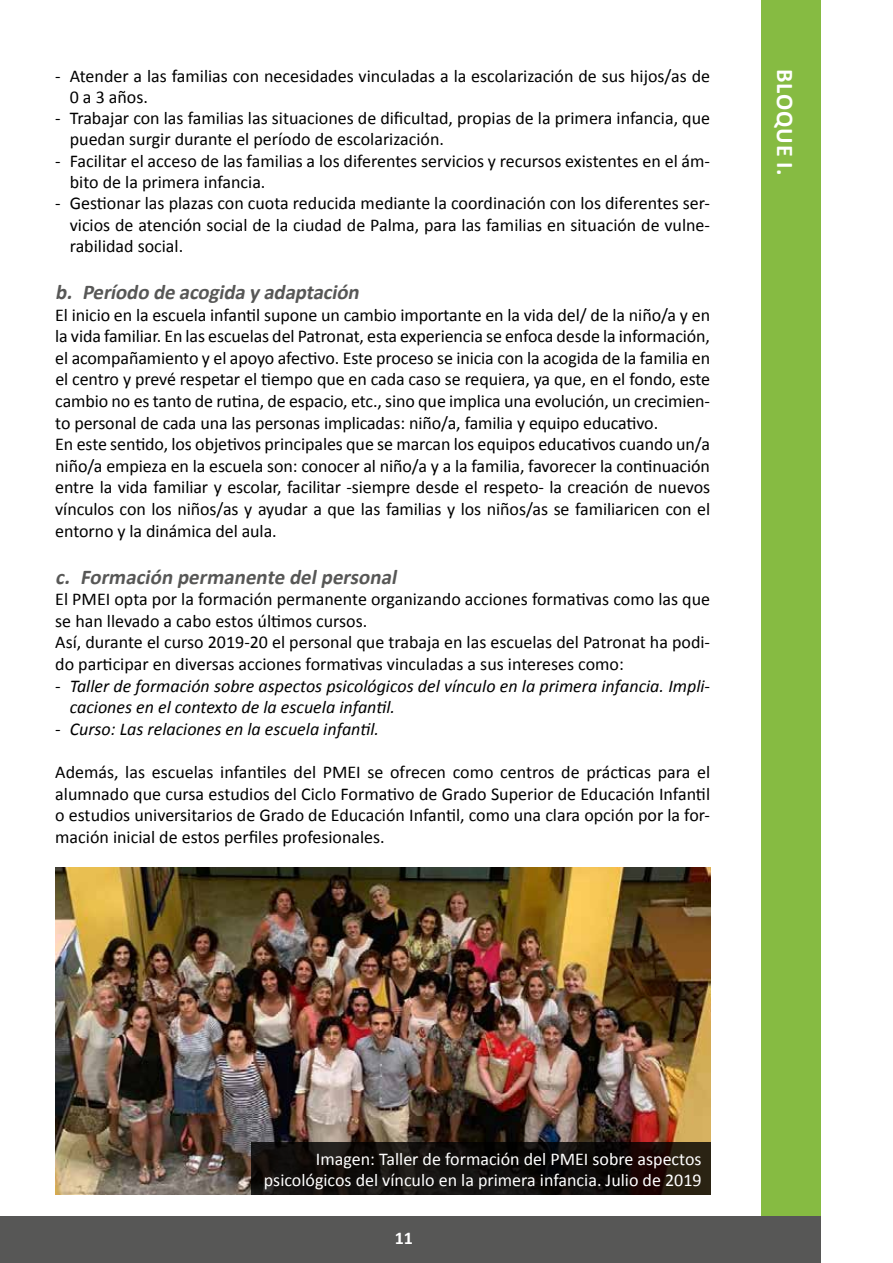
<style>
.page{position:relative;width:893px;height:1263px;background:#fff}
.page>*{position:absolute;margin:0;border:0;box-sizing:border-box;transform-origin:0 0}
.t1{font:700 24px "Calibri";letter-spacing:.04em;color:#fff}
.t2{font:italic 700 21px "Calibri";color:#575756}
.t3{font:18px/21.6px "Calibri";letter-spacing:-.005em;color:#000}
.t4{font:italic 18px/21.6px "Calibri";color:#000}
.t5{font:18px/21.6px "Calibri";color:#fff;text-align:right}
.t6{font:700 18px "Calibri";color:#fff}
</style>
<div class="page">
<div style="left:761px;top:0;width:60px;height:1263px;background:#86bb42"></div>
<div style="left:0;top:1216px;width:821px;height:47px;background:#575756"></div>
<img style="left:55px;top:867px;width:655px;height:328px">
<svg style="left:251px;top:1142px;width:459px;height:53px;background:#140f0c"></svg>
<p class="t3" style="left:70px;top:64px;width:642px;text-indent:-15px">- Atender a las familias con necesidades vinculadas a la escolarización de sus hijos/as de<br>0 a 3 años.</p>
<p class="t3" style="left:70px;top:107px;width:642px;text-indent:-15px">- Trabajar con las familias las situaciones de dificultad, propias de la primera infancia, que puedan surgir durante el período de escolarización.</p>
<p class="t3" style="left:70px;top:149px;width:642px;text-indent:-15px">- Facilitar el acceso de las familias a los diferentes servicios y recursos existentes en el ám&shy;bito de la primera infancia.</p>
<p class="t3" style="left:70px;top:192px;width:642px;text-align:justify;text-indent:-15px">- Gestionar las plazas con cuota reducida mediante la coordinación con los diferentes ser&shy;vicios de atención social de la ciudad de Palma, para las familias en situación de vulne&shy;rabilidad social.</p>
<p class="t2" style="left:55px;top:279px;width:309px">b. Período de acogida y adaptación</p>
<p class="t3" style="left:55px;top:303px;width:656px">El inicio en la escuela infantil supone un cambio importante en la vida del/ de la niño/a y en la vida familiar. En las escuelas del Patronat, esta experiencia se enfoca desde la información, el acompañamiento y el apoyo afectivo. Este proceso se inicia con la acogida de la familia en el centro y prevé respetar el tiempo que en cada caso se requiera, ya que, en el fondo, este cambio no es tanto de rutina, de espacio, etc., sino que implica una evolución, un crecimien&shy;to personal de cada una las personas implicadas: niño/a, familia y equipo educativo.<br>En este sentido, los objetivos principales que se marcan los equipos educativos cuando un/a niño/a empieza en la escuela son: conocer al niño/a y a la familia, favorecer la continuación entre la vida familiar y escolar, facilitar -siempre desde el respeto- la creación de nuevos vínculos con los niños/as y ayudar a que las familias y los niños/as se familiaricen con el entorno y la dinámica del aula.</p>
<p class="t2" style="left:55px;top:563px;width:347px">c. Formación permanente delpersonal</p>
<p class="t3" style="left:55px;top:587px;width:656px">El PMEI opta por la formación permanente organizando acciones formativas como las que se han llevado a cabo estos últimos cursos.<br>Así, durante el curso 2019-20 el personal que trabaja en las escuelas del Patronat ha podi&shy;do participar en diversas acciones formativas vinculadas a sus intereses como:</p>
<p class="t4" style="left:70px;top:674px;width:642px;text-indent:-15px">- Taller de formación sobre aspectos psicológicos del vínculo en la primera infancia. Impli&shy;caciones en el contexto de la escuela infantil.</p>
<p class="t4" style="left:55px;top:717px;width:325px">- Curso: Las relaciones en la escuela infantil.</p>
<p class="t3" style="left:55px;top:760px;width:656px;text-align:justify">Además, las escuelas infantiles del PMEI se ofrecen como centros de prácticas para el alumnado que cursa estudios del Ciclo Formativo de Grado Superior de Educación Infantil o estudios universitarios de Grado de Educación Infantil, como una clara opción por la for&shy;mación inicial de estos perfiles profesionales.</p>
<h1 class="t1" style="left:800px;top:69px;width:108px;rotate:90deg">BLOQUE I.</h1>
<p class="t5" style="left:264px;top:1147px;width:439px">Imagen: Taller de formación del PMEI sobre aspectos psicológicos del vínculo en la primera infancia. Julio de 2019</p>
<p class="t6" style="left:395px;top:1227px;width:20px">11</p>
</div>
